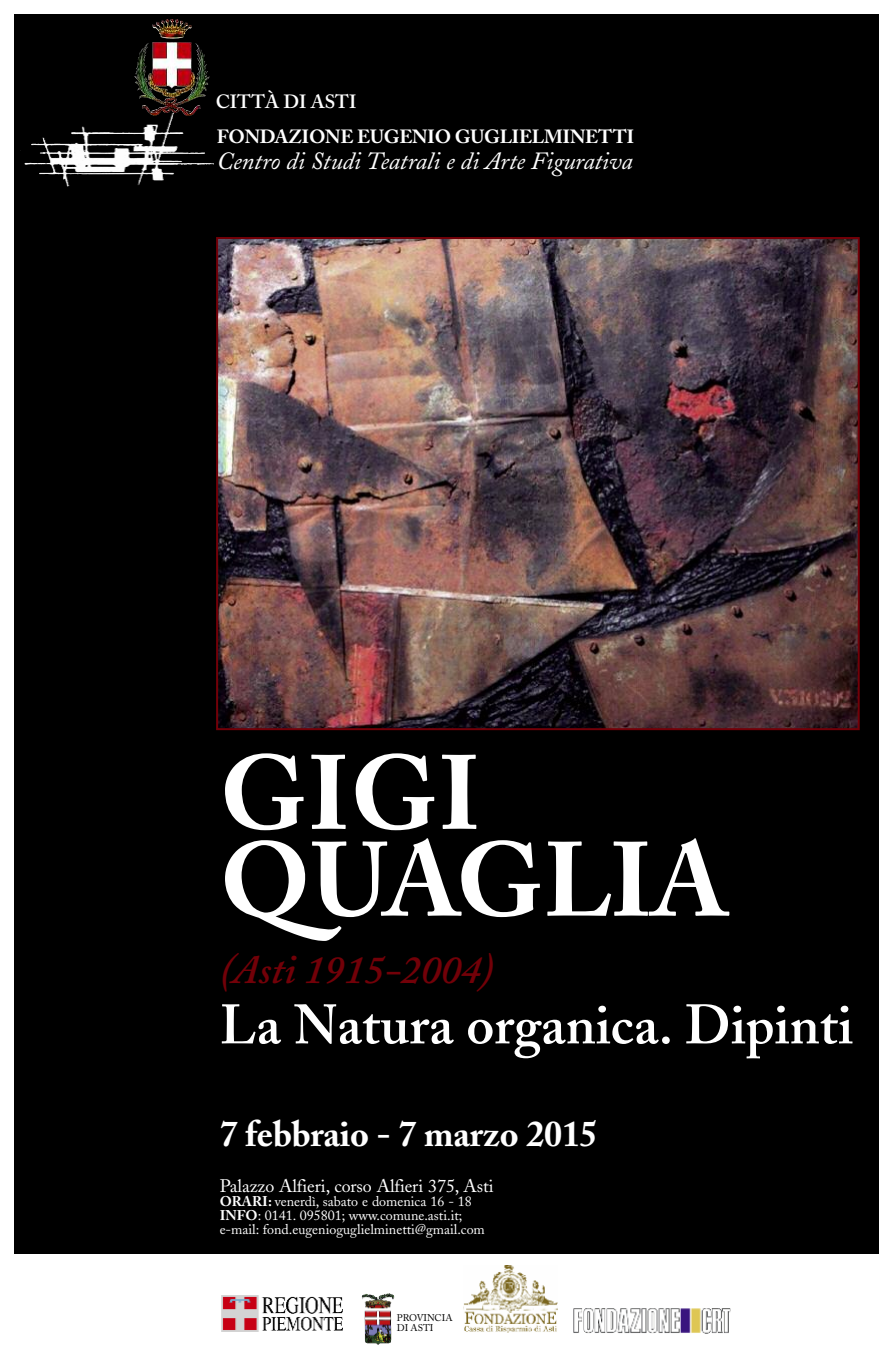
<style>
.page{position:relative;width:893px;height:1361px;background:#fff}
.page>*{position:absolute;margin:0;border:0;box-sizing:border-box;transform-origin:0 0}
.t1{font:700 104.2px/86.8px "Adobe Caslon";color:#fff}
.t2{font:600 55px "Adobe Caslon";color:#fff}
.t3{font:italic 600 40px "Adobe Caslon";color:#720008}
.t4{font:700 36px "Adobe Caslon";letter-spacing:-.005em;color:#fff}
.t5{font:italic 24.5px "Adobe Caslon";letter-spacing:-.005em;color:#fff}
.t6{font:700 19px "Adobe Caslon";letter-spacing:-.015em;color:#fff}
.t7{font:600 19px "Adobe Caslon";letter-spacing:-.005em;color:#fff}
.t8{font:18px "Adobe Caslon";letter-spacing:-.005em;color:#fff}
.t9{font:14px/14px "Adobe Caslon";color:#fff}
.t10{font:9.7px/10.5px "Adobe Caslon";letter-spacing:-.005em;color:#000}
.s1{font-weight:700}
</style>
<div class="page">
<div style="left:14px;top:14px;width:865px;height:1240px;background:#000"></div>
<img style="left:361px;top:1293px;width:34px;height:52px">
<img style="left:222px;top:1295px;width:120px;height:37px">
<img style="left:573px;top:1308px;width:158px;height:26px">
<img style="left:464px;top:1265px;width:94px;height:67px">
<img style="left:20px;top:113px;width:194px;height:73px">
<img style="left:155px;top:19px;width:33px;height:74px">
<img style="left:219px;top:240px;width:638px;height:487px">
<div style="left:216px;top:237px;width:644px;height:493px;border:2px solid #720008"></div>
<h3 class="t7" style="left:216px;top:94px;width:142px">CITTÀ DI ASTI</h3>
<h3 class="t6" style="left:217px;top:129px;width:419px">FONDAZIONE EUGENIO GUGLIELMINETTI</h3>
<h3 class="t5" style="left:217px;top:152px;width:417px">Centro di Studi Teatrali e di Arte Figurativa</h3>
<h1 class="t1" style="left:220px;top:761px;width:510px">GIGI<br>QUAGLIA</h1>
<h3 class="t3" style="left:220px;top:955px;width:276px">(Asti 1915-2004)</h3>
<h2 class="t2" style="left:220px;top:1004px;width:635px">La Natura organica. Dipinti</h2>
<h3 class="t4" style="left:220px;top:1119px;width:380px">7 febbraio - 7 marzo 2015</h3>
<p class="t8" style="left:220px;top:1179px;width:275px">Palazzo Alfieri, corso Alfieri 375, Asti</p>
<p class="t9" style="left:220px;top:1196px;width:267px"><span class="s1">ORARI:</span> venerdì, sabato e domenica 16 - 18<br><span class="s1">INFO</span>: 0141. 095801; www.comune.asti.it; e-mail: fond.eugenioguglielminetti@gmail.com</p>
<p class="t10" style="left:397px;top:1313px;width:57px">PROVINCIA<br>DI ASTI</p>
</div>
